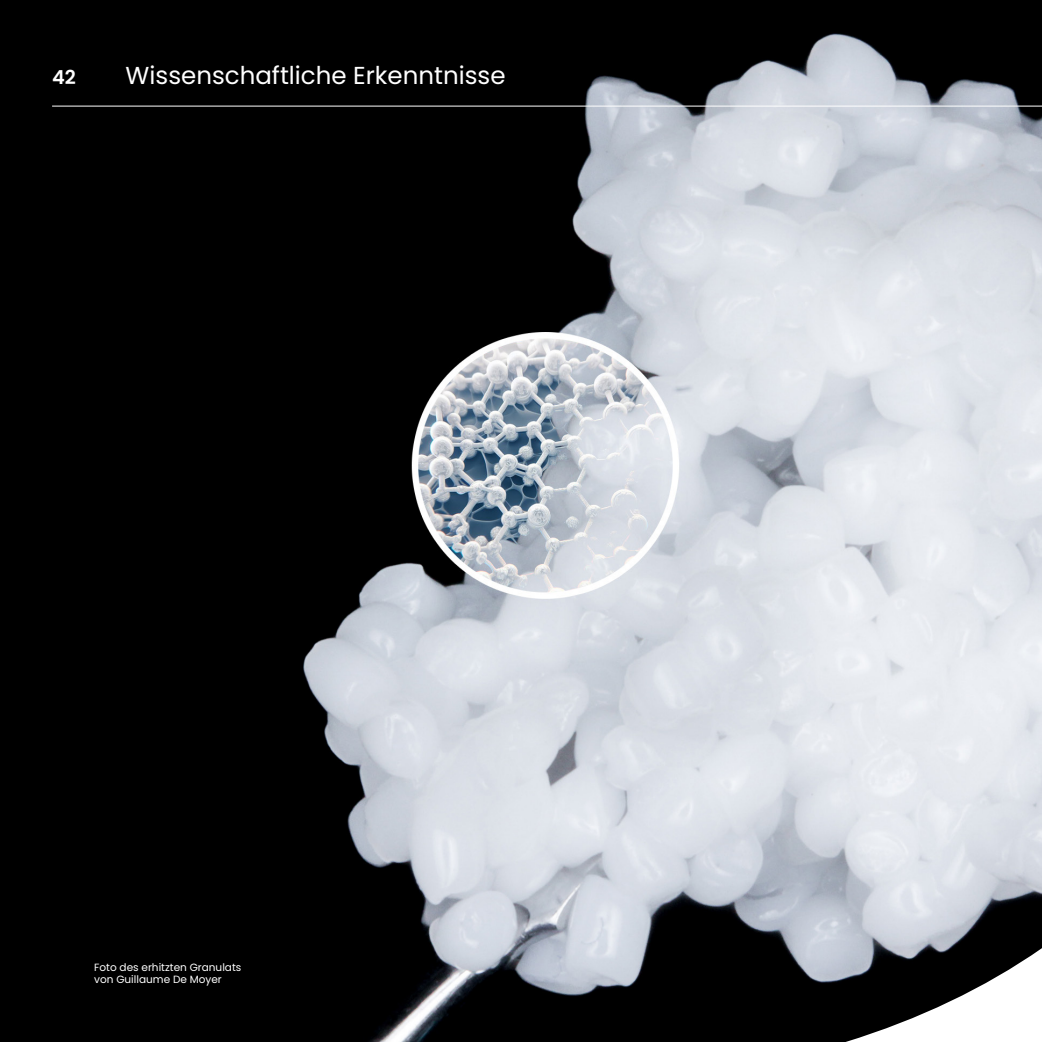
<style>
.page{position:relative;width:1042px;height:1042px;background:#fff}
.page>*{position:absolute;margin:0;border:0;box-sizing:border-box;transform-origin:0 0}
.Basisalinea{font:24.5px "Poppins";color:#fff}
.Basisalinea-2{font:600 19.25px "Poppins";color:#fff}
.Basisalinea-3{font:10.5px/12.6px "Poppins";color:#fff}
</style>
<div class="page">
<img style="left:0;top:0;width:1042px;height:1042px">
<hr style="left:52px;top:106px;width:990px;height:1px;background:#fff">
<p class="Basisalinea-2" style="left:52px;top:66px;width:25px">42</p>
<p class="Basisalinea" style="left:126px;top:62px;width:381px">Wissenschaftliche Erkenntnisse</p>
<p class="Basisalinea-3" style="left:94px;top:961px;width:149px">Foto des erhitzten Granulats von Guillaume De Moyer</p>
</div>
